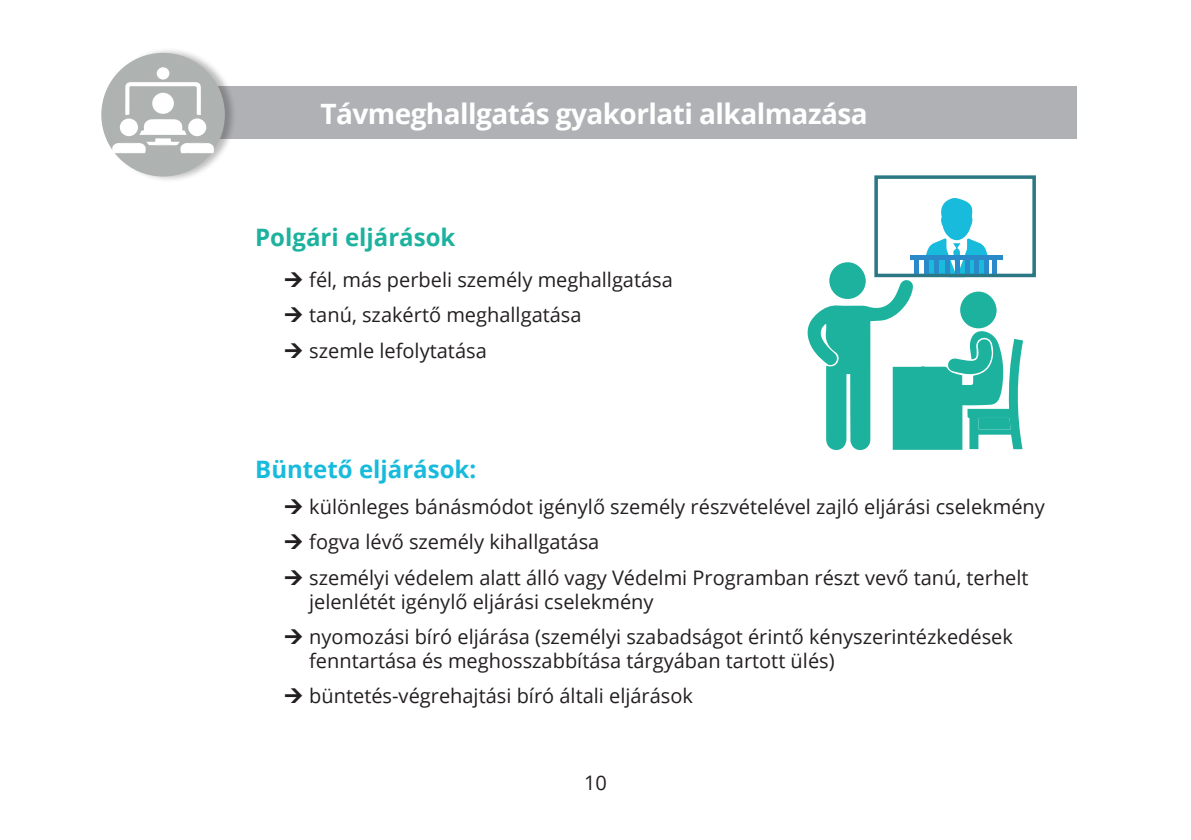
<style>
.page{position:relative;width:1191px;height:840px;background:#fff}
.page>*{position:absolute;margin:0;border:0;box-sizing:border-box;transform-origin:0 0}
.t1{font:700 28px "Open Sans";letter-spacing:-.02em;color:#fff}
.t2{font:700 24px "Open Sans";color:#18bbdc}
.cim{font:700 24px "Open Sans";color:#1cb29e}
.t3{font:20px/24px "Open Sans";color:#231f20}
</style>
<div class="page">
<div style="left:874px;top:175px;width:162px;height:102px;border:4px solid #2c7784"></div>
<div style="left:112px;top:87px;width:964px;height:52px;background:#b0b1b5"></div>
<div style="left:101px;top:47px;width:136px;height:136px;background:#231f20;opacity:.3"></div>
<div style="left:101px;top:53px;width:124px;height:123px;background:#aeb3b2;border-radius:50%"></div>
<svg style="left:807px;top:198px;width:216px;height:252px"></svg>
<div style="left:829px;top:262px;width:36px;height:37px;background:#1cb29e;border-radius:50%"></div>
<div style="left:156px;top:67px;width:13px;height:13px;background:#fff;border-radius:50%"></div>
<svg style="left:111px;top:82px;width:104px;height:71px"></svg>
<p class="t1" style="left:320px;top:94px;width:549px">Távmeghallgatás gyakorlati alkalmazása</p>
<p class="cim" style="left:255px;top:220px;width:202px">Polgári eljárások</p>
<p class="t3" style="left:309px;top:267px;width:365px">fél, más perbeli személy meghallgatása</p>
<p class="t3" style="left:309px;top:302px;width:274px">tanú, szakértő meghallgatása</p>
<p class="t3" style="left:309px;top:337px;width:179px">szemle lefolytatása</p>
<p class="t2" style="left:255px;top:452px;width:222px">Büntető eljárások:</p>
<p class="t3" style="left:309px;top:493px;width:737px">különleges bánásmódot igénylő személy részvételével zajló eljárási cselekmény</p>
<p class="t3" style="left:309px;top:529px;width:292px">fogva lévő személy kihallgatása</p>
<p class="t3" style="left:309px;top:564px;width:721px">személyi védelem alatt álló vagy Védelmi Programban részt vevő tanú, terhelt jelenlétét igénylő eljárási cselekmény</p>
<p class="t3" style="left:309px;top:623px;width:705px">nyomozási bíró eljárása (személyi szabadságot érintő kényszerintézkedések fenntartása és meghosszabbítása tárgyában tartott ülés)</p>
<p class="t3" style="left:309px;top:683px;width:385px">büntetés-végrehajtási bíró általi eljárások</p>
<p class="t3" style="left:584px;top:769px;width:24px">10</p>
</div>
